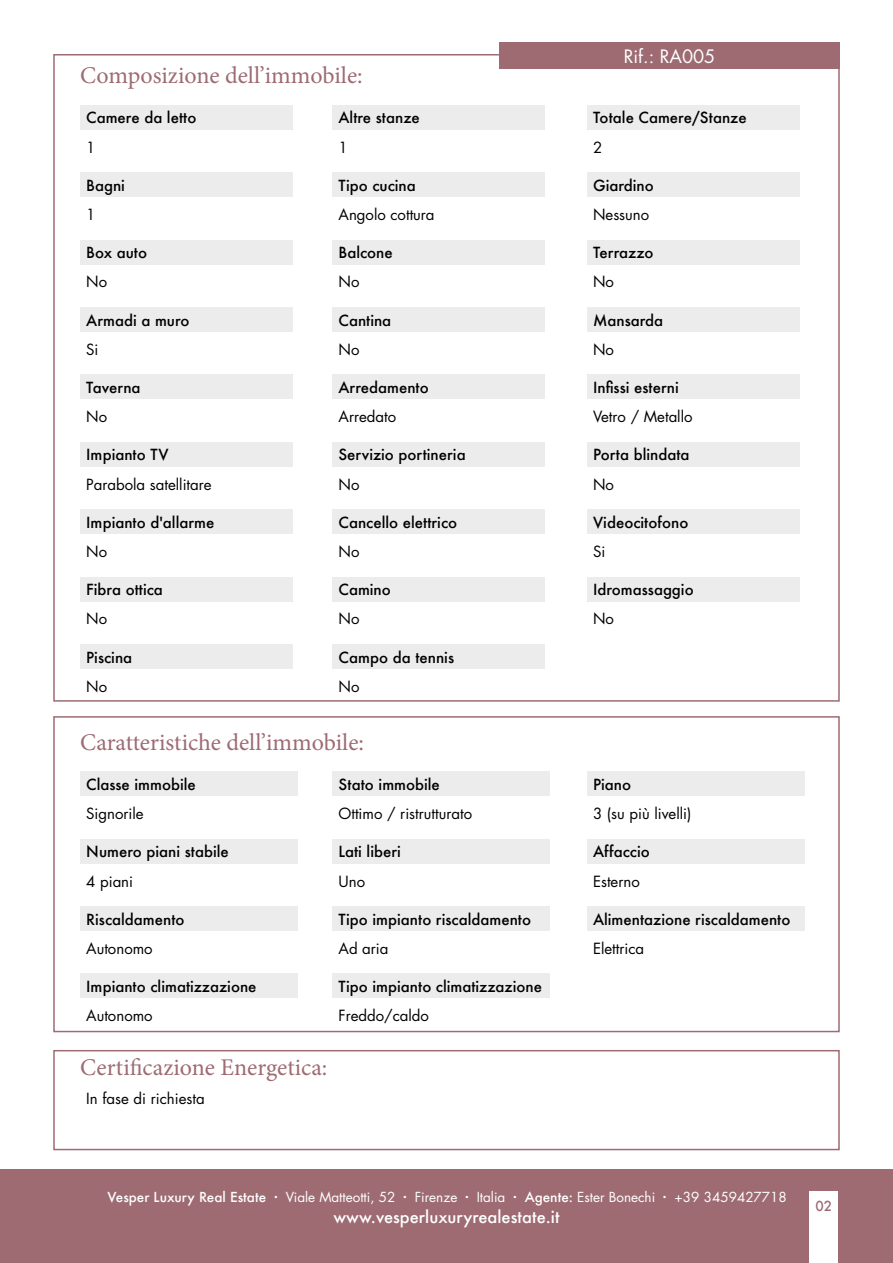
<style>
.page{position:relative;width:893px;height:1263px;background:#fff}
.page>*{position:absolute;margin:0;border:0;box-sizing:border-box;transform-origin:0 0}
.t1{font:24px "Minion Pro";color:#9e6b73}
.t2{font:18px "Futura";color:#fff}
.t3{font:500 16.5px "Futura";color:#fff}
.t4{font:500 15px "Futura";color:#000}
.t5{font:15px "Futura";color:#000}
.t6{font:13.5px "Futura";color:#fff}
.t7{font:500 13.5px "Futura";color:#9e6b73}
.s1{font-weight:500}
.s2{font-family:"Typo Graphica"}
</style>
<div class="page">
<div style="left:53px;top:716px;width:787px;height:316px;border:2px solid #9e6b73"></div>
<div style="left:80px;top:771px;width:217px;height:25px;background:#ececec"></div>
<div style="left:332px;top:771px;width:218px;height:25px;background:#ececec"></div>
<div style="left:587px;top:771px;width:217px;height:25px;background:#ececec"></div>
<div style="left:80px;top:839px;width:217px;height:24px;background:#ececec"></div>
<div style="left:332px;top:839px;width:218px;height:24px;background:#ececec"></div>
<div style="left:587px;top:839px;width:217px;height:24px;background:#ececec"></div>
<div style="left:80px;top:906px;width:217px;height:25px;background:#ececec"></div>
<div style="left:332px;top:906px;width:218px;height:25px;background:#ececec"></div>
<div style="left:587px;top:906px;width:217px;height:25px;background:#ececec"></div>
<div style="left:80px;top:974px;width:217px;height:24px;background:#ececec"></div>
<div style="left:332px;top:974px;width:218px;height:24px;background:#ececec"></div>
<div style="left:80px;top:105px;width:213px;height:24px;background:#ececec"></div>
<div style="left:332px;top:105px;width:213px;height:24px;background:#ececec"></div>
<div style="left:587px;top:105px;width:213px;height:24px;background:#ececec"></div>
<div style="left:80px;top:172px;width:213px;height:25px;background:#ececec"></div>
<div style="left:332px;top:172px;width:213px;height:25px;background:#ececec"></div>
<div style="left:587px;top:172px;width:213px;height:25px;background:#ececec"></div>
<div style="left:80px;top:240px;width:213px;height:24px;background:#ececec"></div>
<div style="left:332px;top:240px;width:213px;height:24px;background:#ececec"></div>
<div style="left:587px;top:240px;width:213px;height:24px;background:#ececec"></div>
<div style="left:80px;top:307px;width:213px;height:25px;background:#ececec"></div>
<div style="left:332px;top:307px;width:213px;height:25px;background:#ececec"></div>
<div style="left:587px;top:307px;width:213px;height:25px;background:#ececec"></div>
<div style="left:80px;top:375px;width:213px;height:24px;background:#ececec"></div>
<div style="left:332px;top:375px;width:213px;height:24px;background:#ececec"></div>
<div style="left:587px;top:375px;width:213px;height:24px;background:#ececec"></div>
<div style="left:80px;top:442px;width:213px;height:24px;background:#ececec"></div>
<div style="left:332px;top:442px;width:213px;height:24px;background:#ececec"></div>
<div style="left:587px;top:442px;width:213px;height:24px;background:#ececec"></div>
<div style="left:80px;top:509px;width:213px;height:25px;background:#ececec"></div>
<div style="left:332px;top:509px;width:213px;height:25px;background:#ececec"></div>
<div style="left:587px;top:509px;width:213px;height:25px;background:#ececec"></div>
<div style="left:80px;top:577px;width:213px;height:24px;background:#ececec"></div>
<div style="left:332px;top:577px;width:213px;height:24px;background:#ececec"></div>
<div style="left:587px;top:577px;width:213px;height:24px;background:#ececec"></div>
<div style="left:80px;top:644px;width:213px;height:25px;background:#ececec"></div>
<div style="left:332px;top:644px;width:213px;height:25px;background:#ececec"></div>
<div style="left:0;top:1169px;width:893px;height:94px;background:#9e6b73"></div>
<div style="left:810px;top:1191px;width:28px;height:72px;background:#fff"></div>
<div style="left:53px;top:1050px;width:787px;height:100px;border:2px solid #9e6b73"></div>
<div style="left:499px;top:42px;width:341px;height:27px;background:#9e6b73"></div>
<h1 class="t1" style="left:80px;top:59px;width:284px">Composizione dell’immobile:</h1>
<p class="t4" style="left:338px;top:108px;width:83px">Altre stanze</p>
<p class="t5" style="left:338px;top:137px;width:11px">1</p>
<p class="t4" style="left:86px;top:108px;width:112px">Camere da letto</p>
<p class="t5" style="left:86px;top:137px;width:11px">1</p>
<p class="t4" style="left:86px;top:175px;width:40px">Bagni</p>
<p class="t5" style="left:86px;top:204px;width:11px">1</p>
<p class="t4" style="left:86px;top:242px;width:62px">Box auto</p>
<p class="t5" style="left:86px;top:271px;width:22px">No</p>
<p class="t4" style="left:86px;top:310px;width:105px">Armadi a muro</p>
<p class="t5" style="left:86px;top:339px;width:14px">Si</p>
<p class="t4" style="left:86px;top:377px;width:56px">Taverna</p>
<p class="t5" style="left:86px;top:406px;width:22px">No</p>
<p class="t4" style="left:86px;top:445px;width:84px">Impianto TV</p>
<p class="t5" style="left:86px;top:474px;width:127px">Parabola satellitare</p>
<p class="t4" style="left:86px;top:512px;width:130px">Impianto d'allarme</p>
<p class="t5" style="left:86px;top:541px;width:22px">No</p>
<p class="t4" style="left:86px;top:579px;width:78px">Fibra ottica</p>
<p class="t5" style="left:86px;top:608px;width:22px">No</p>
<p class="t4" style="left:86px;top:647px;width:48px">Piscina</p>
<p class="t5" style="left:86px;top:676px;width:22px">No</p>
<p class="t4" style="left:338px;top:175px;width:79px">Tipo cucina</p>
<p class="t5" style="left:338px;top:204px;width:98px">Angolo cottura</p>
<p class="t4" style="left:338px;top:242px;width:56px">Balcone</p>
<p class="t5" style="left:338px;top:271px;width:22px">No</p>
<p class="t4" style="left:338px;top:310px;width:54px">Cantina</p>
<p class="t5" style="left:338px;top:339px;width:22px">No</p>
<p class="t4" style="left:338px;top:377px;width:92px">Arredamento</p>
<p class="t5" style="left:338px;top:406px;width:59px">Arredato</p>
<p class="t4" style="left:338px;top:445px;width:129px">Servizio portineria</p>
<p class="t5" style="left:338px;top:474px;width:22px">No</p>
<p class="t4" style="left:338px;top:512px;width:120px">Cancello elettrico</p>
<p class="t5" style="left:338px;top:541px;width:22px">No</p>
<p class="t4" style="left:338px;top:579px;width:54px">Camino</p>
<p class="t5" style="left:338px;top:608px;width:22px">No</p>
<p class="t4" style="left:338px;top:647px;width:117px">Campo da tennis</p>
<p class="t5" style="left:338px;top:676px;width:22px">No</p>
<h1 class="t1" style="left:80px;top:726px;width:285px">Caratteristiche dell’immobile:</h1>
<p class="t4" style="left:338px;top:774px;width:103px">Stato immobile</p>
<p class="t5" style="left:338px;top:803px;width:135px">Ottimo / ristrutturato</p>
<p class="t4" style="left:86px;top:774px;width:111px">Classe immobile</p>
<p class="t5" style="left:86px;top:803px;width:59px">Signorile</p>
<p class="t4" style="left:86px;top:841px;width:144px">Numero piani stabile</p>
<p class="t5" style="left:86px;top:871px;width:48px">4 piani</p>
<p class="t4" style="left:86px;top:909px;width:100px">Riscaldamento</p>
<p class="t5" style="left:86px;top:938px;width:68px">Autonomo</p>
<p class="t4" style="left:86px;top:976px;width:172px">Impianto climatizzazione</p>
<p class="t5" style="left:86px;top:1005px;width:68px">Autonomo</p>
<p class="t4" style="left:338px;top:841px;width:64px">Lati liberi</p>
<p class="t5" style="left:338px;top:871px;width:28px">Uno</p>
<p class="t4" style="left:338px;top:909px;width:194px">Tipo impianto riscaldamento</p>
<p class="t5" style="left:338px;top:938px;width:52px">Ad aria</p>
<p class="t4" style="left:338px;top:976px;width:205px">Tipo impianto climatizzazione</p>
<p class="t5" style="left:338px;top:1005px;width:92px">Freddo/caldo</p>
<h1 class="t1" style="left:80px;top:1051px;width:249px">Certificazione Energetica:</h1>
<p class="t5" style="left:86px;top:1088px;width:120px">In fase di richiesta</p>
<p class="t2" style="left:624px;top:44px;width:93px">Rif.: RA005</p>
<p class="t4" style="left:593px;top:108px;width:155px">Totale Camere/Stanze</p>
<p class="t5" style="left:593px;top:137px;width:11px">2</p>
<p class="t4" style="left:593px;top:175px;width:62px">Giardino</p>
<p class="t5" style="left:593px;top:204px;width:58px">Nessuno</p>
<p class="t4" style="left:593px;top:242px;width:62px">Terrazzo</p>
<p class="t5" style="left:593px;top:271px;width:22px">No</p>
<p class="t4" style="left:593px;top:310px;width:72px">Mansarda</p>
<p class="t5" style="left:593px;top:339px;width:22px">No</p>
<p class="t4" style="left:593px;top:377px;width:87px">Infissi esterni</p>
<p class="t5" style="left:593px;top:406px;width:101px">Vetro / Metallo</p>
<p class="t4" style="left:593px;top:445px;width:98px">Porta blindata</p>
<p class="t5" style="left:593px;top:474px;width:22px">No</p>
<p class="t4" style="left:593px;top:512px;width:97px">Videocitofono</p>
<p class="t5" style="left:593px;top:541px;width:14px">Si</p>
<p class="t4" style="left:593px;top:579px;width:102px">Idromassaggio</p>
<p class="t5" style="left:593px;top:608px;width:22px">No</p>
<p class="t4" style="left:593px;top:774px;width:40px">Piano</p>
<p class="t5" style="left:593px;top:803px;width:100px">3 (su più livelli)</p>
<p class="t4" style="left:593px;top:841px;width:58px">Affaccio</p>
<p class="t5" style="left:593px;top:871px;width:48px">Esterno</p>
<p class="t4" style="left:593px;top:909px;width:199px">Alimentazione riscaldamento</p>
<p class="t5" style="left:593px;top:938px;width:53px">Elettrica</p>
<p class="t6" style="left:108px;top:1188px;width:681px"><span class="s1">Vesper Luxury Real Estate</span> <span class="s2">·</span> Viale Matteotti, 52 <span class="s2">·</span> Firenze <span class="s2">·</span> Italia <span class="s2">·</span> <span class="s1">Agente:</span> Ester Bonechi <span class="s2">·</span> +39 3459427718</p>
<p class="t3" style="left:333px;top:1205px;width:228px">www.vesperluxuryrealestate.it</p>
<p class="t7" style="left:815px;top:1197px;width:18px">02</p>
</div>
